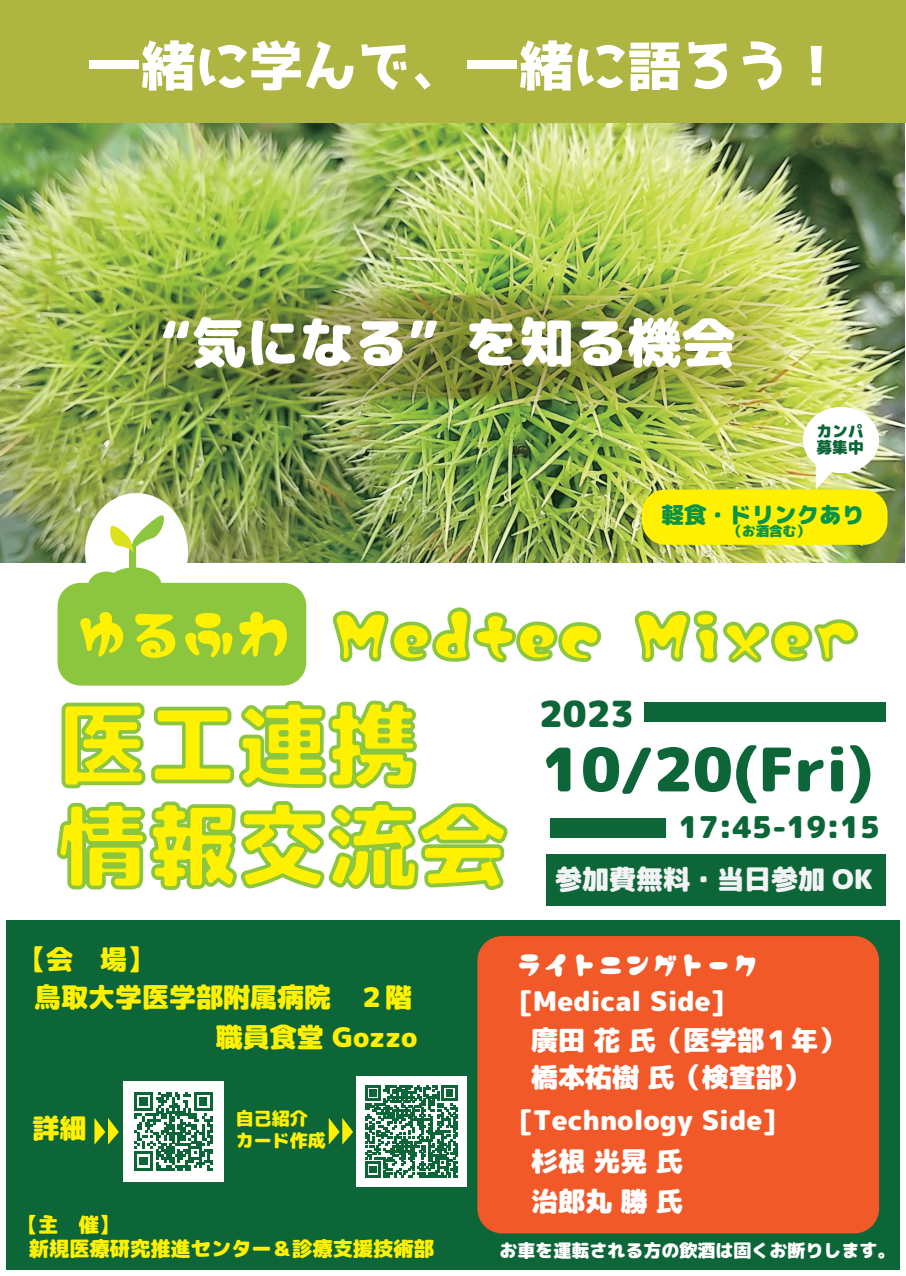
<style>
.page{position:relative;width:906px;height:1276px;background:#fff}
.page>*{position:absolute;margin:0;border:0;box-sizing:border-box;transform-origin:0 0}
.t1{font:90px/101.1px "rounded mplus 1 p black";color:#fff101}
.t2{font:64.5px "Memoir Round";color:#fff101}
.t3{font:60px "rounded mplus 1 p black";color:#0c6638}
.t4{font:54px "Light Novel Pop V2 V2";color:#fff}
.t5{font:54px "rounded mplus 1 p black";color:#fff}
.t6{font:36px "rounded mplus 1 p black";color:#0c6638}
.t7{font:30px "rounded mplus 1 p black";color:#0c6638}
.t8{font:27px/40.3px "rounded mplus 1 p black";color:#fff}
.t9{font:27px/38.2px "rounded mplus 1 p black";color:#fff101}
.t10{font:27px "rounded mplus 1 p black";color:#f2f3f4}
.t11{font:27px "Memoir Round";color:#fff}
.t12{font:22.5px "rounded mplus 1 p black";color:#0d9344}
.t13{font:20.25px/24.4px "rounded mplus 1 p black";color:#fff101}
.t14{font:18px "rounded mplus 1 p black";color:#fff}
.t15{font:18px "rounded mplus 1 p black";color:#fff101}
.t16{font:15.75px/15.8px "rounded mplus 1 p black";color:#0c6638}
.t17{font:13.5px "rounded mplus 1 p black";color:#0d9344}
.s1{font-size:54px}
</style>
<div class="page">
<img style="left:0;top:122px;width:905px;height:441px">
<div style="left:0;top:0;width:906px;height:122px;background:#aeb641"></div>
<div style="left:85px;top:493px;width:103px;height:118px;background:#fff;border-radius:50%"></div>
<img style="left:95px;top:268px;width:721px;height:158px">
<div style="left:6px;top:920px;width:893px;height:349px;background:#0c6638"></div>
<div style="left:477px;top:936px;width:402px;height:297px;background:#f15929;border-radius:25px"></div>
<div style="left:58px;top:583px;width:248px;height:102px;background:#8bc63e;border-radius:23px"></div>
<div style="left:106px;top:567px;width:55px;height:35px;background:#8bc63e;border-radius:50%"></div>
<div style="left:88px;top:571px;width:37px;height:31px;background:#8bc63e;border-radius:50%"></div>
<div style="left:129px;top:546px;width:7px;height:31px;background:#8bc63e"></div>
<svg style="left:110px;top:515px;width:54px;height:38px"></svg>
<svg style="left:332px;top:607px;width:270px;height:56px"></svg>
<svg style="left:634px;top:610px;width:224px;height:53px"></svg>
<svg style="left:61px;top:700px;width:356px;height:89px"></svg>
<svg style="left:56px;top:801px;width:452px;height:89px"></svg>
<div style="left:644px;top:702px;width:241px;height:19px;background:#0c6638"></div>
<div style="left:550px;top:818px;width:116px;height:19px;background:#0c6638"></div>
<div style="left:546px;top:854px;width:339px;height:52px;background:#0c6638"></div>
<div style="left:356px;top:1076px;width:110px;height:110px;background:#fff"></div>
<div style="left:123px;top:1081px;width:100px;height:100px;background:#fff"></div>
<svg style="left:134px;top:1092px;width:79px;height:78px"></svg>
<svg style="left:94px;top:1118px;width:25px;height:26px"></svg>
<svg style="left:365px;top:1085px;width:92px;height:92px"></svg>
<svg style="left:329px;top:1118px;width:24px;height:26px"></svg>
<div style="left:642px;top:489px;width:245px;height:56px;background:#fff101;border-radius:24px"></div>
<div style="left:803px;top:407px;width:76px;height:66px;background:#fff;border-radius:50%"></div>
<svg style="left:816px;top:465px;width:16px;height:24px"></svg>
<h3 class="t4" style="left:87px;top:35px;width:757px">一緒に学んで、一緒に語ろう！</h3>
<h3 class="t5" style="left:161px;top:304px;width:575px">“気になる” を知る機会</h3>
<p class="t16" style="left:816px;top:424px;width:49px">カンパ募集中</p>
<p class="t12" style="left:661px;top:499px;width:204px">軽食・ドリンクあり</p>
<p class="t17" style="left:729px;top:522px;width:82px">（お酒含む）</p>
<h2 class="t2" style="left:74px;top:602px;width:786px"><span class="s1">ゆるふわ</span> Medtec Mixer</h2>
<h1 class="t1" style="left:58px;top:694px;width:451px">医工連携情報交流会</h1>
<h3 class="t6" style="left:539px;top:688px;width:97px">2023</h3>
<h3 class="t3" style="left:541px;top:727px;width:334px">10/20(Fri)</h3>
<p class="t7" style="left:679px;top:805px;width:202px">17:45-19:15</p>
<p class="t10" style="left:555px;top:860px;width:319px">参加費無料・当日参加 OK</p>
<p class="t9" style="left:34px;top:940px;width:380px;text-indent:-15px">【会　場】<br>鳥取大学医学部附属病院　２階</p>
<p class="t11" style="left:516px;top:951px;width:244px">ライトニングトーク</p>
<p class="t8" style="left:531px;top:981px;width:316px;line-height:39.5px;text-indent:-13px">[Medical Side]<br>廣田 花 氏（医学部１年）</p>
<p class="t9" style="left:216px;top:1018px;width:203px">職員食堂 Gozzo</p>
<p class="t9" style="left:32px;top:1109px;width:55px">詳細</p>
<p class="t15" style="left:236px;top:1105px;width:73px">自己紹介</p>
<p class="t15" style="left:236px;top:1127px;width:91px">カード作成</p>
<p class="t13" style="left:29px;top:1212px;width:406px;text-indent:-11px">【主　催】<br>新規医療研究推進センター＆診療支援技術部</p>
<p class="t8" style="left:531px;top:1057px;width:280px">橋本祐樹 氏（検査部）</p>
<p class="t8" style="left:531px;top:1100px;width:247px;text-indent:-13px">[Technology Side]杉根 光晃 氏<br>治郎丸 勝 氏</p>
<p class="t14" style="left:499px;top:1237px;width:398px">お車を運転される方の飲酒は固くお断りします。</p>
</div>
